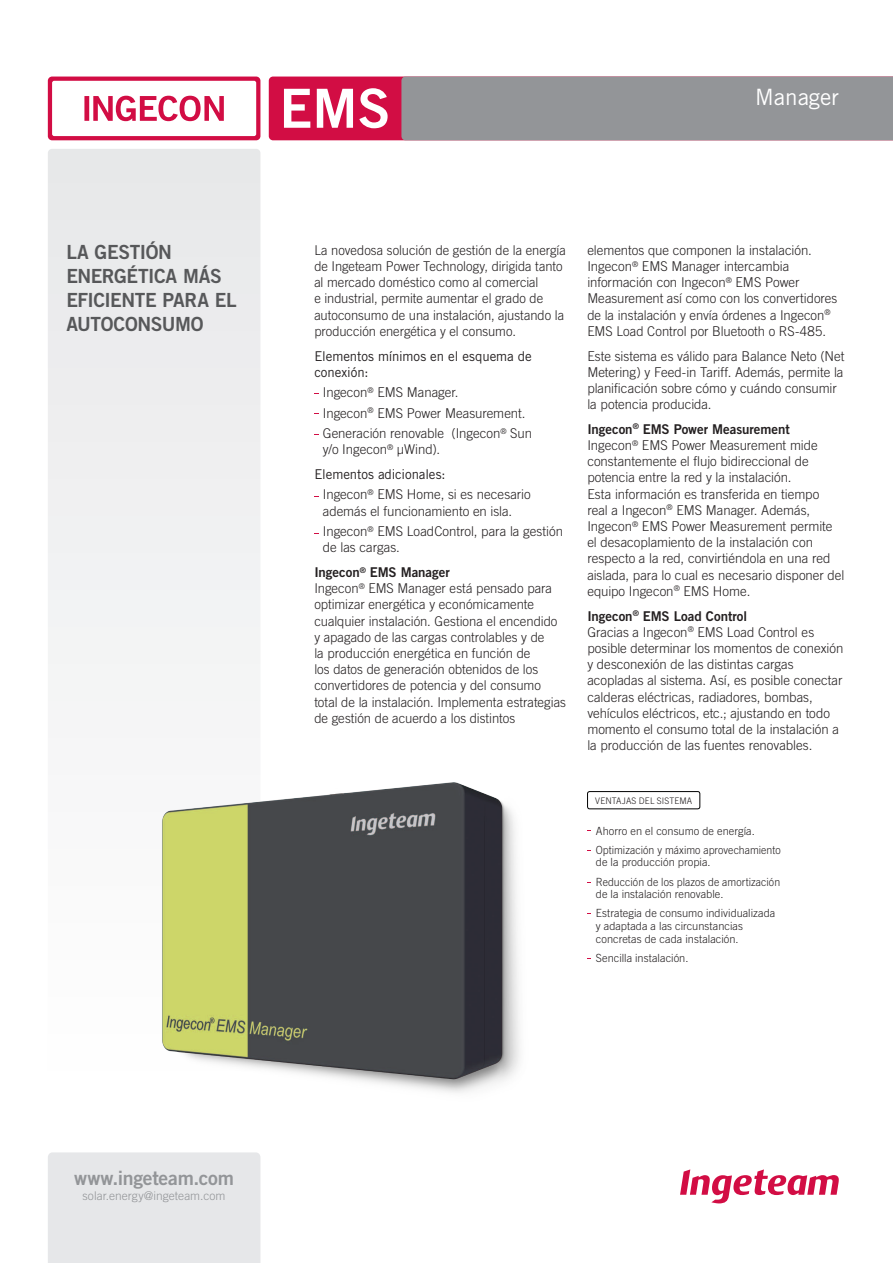
<style>
.page{position:relative;width:893px;height:1263px;background:#fff}
.page>*{position:absolute;margin:0;border:0;box-sizing:border-box;transform-origin:0 0}
.t1{font:54px "Trade Gothic LT Std Bd 2";color:#fff}
.t2{font:22.5px "Trade Gothic LT Std";color:#fff}
.titulo_frase{font:19.5px/24px "Trade Gothic LT Std Bd 2";letter-spacing:-.02em;color:#57585a}
.caracteristicas{font:19.5px "Trade Gothic LT Std Bd 2";letter-spacing:-.015em;color:#939598}
.PuntosGenerales{font:300 13.5px/16.2px "Trade Gothic LT Std";color:#231f20}
.texto_general{font:300 13.5px/16.2px "Trade Gothic LT Std";color:#231f20;scale:.96 1}
.texto_general-2{font:300 13.5px/16.2px "Trade Gothic LT Std";color:#231f20}
.texto_general-3{font:13.5px/16.2px "Trade Gothic LT Std";letter-spacing:-.005em;color:#231f20}
.caracteristicas-2{font:300 12px "Trade Gothic LT Std";color:#939598}
.protecciones_accesor{font:300 11.25px/12.8px "Trade Gothic LT Std";letter-spacing:.005em;color:#231f20}
.protecciones_accesor-2{font:300 11.25px/12.8px "Trade Gothic LT Std";letter-spacing:.005em;color:#231f20;scale:.94 1}
.Nuevo_texto_columnas{font:300 9px "Trade Gothic LT Std";letter-spacing:.015em;color:#231f20}
.s1{font-family:"Trade Gothic LT Std Bd 2";font-weight:400}
</style>
<div class="page">
<svg style="left:48px;top:77px;width:212px;height:63px;background:#d31449"></svg>
<div style="left:52px;top:81px;width:204px;height:55px;background:#fff;border-radius:2px"></div>
<div style="left:48px;top:149px;width:212px;height:552px;background:#eeeeef"></div>
<svg style="left:84px;top:96px;width:140px;height:25px"></svg>
<svg style="left:269px;top:77px;width:624px;height:63px;background:#a07786"></svg>
<img style="left:162px;top:782px;width:358px;height:311px">
<div style="left:48px;top:1152px;width:212px;height:111px;background:#e6e7e9"></div>
<svg style="left:680px;top:1169px;width:159px;height:34px"></svg>
<div style="left:587px;top:791px;width:113px;height:18px;border:1px solid #000;border-radius:2px"></div>
<p class="titulo_frase" style="left:66px;top:240px;width:172px">LA GESTIÓN<br>ENERGÉTICA MÁS<br>EFICIENTE PARA EL<br>AUTOCONSUMO</p>
<p class="t1" style="left:279px;top:75px;width:112px">EMS</p>
<p class="t2" style="left:755px;top:83px;width:85px">Manager</p>
<p class="texto_general" style="left:314px;top:242px;width:264px">La novedosa solución de gestión de la energía de Ingeteam Power Technology, dirigida tanto al mercado doméstico como al comercial<br>e industrial, permite aumentar el grado de autoconsumo de una instalación, ajustando la producción energética y el consumo.</p>
<p class="texto_general-3" style="left:314px;top:347px;width:219px">Elementos mínimos en el esquema de conexión:</p>
<p class="texto_general-2" style="left:323px;top:384px;width:137px">Ingecon<sup>®</sup> EMS Manager.</p>
<p class="texto_general-2" style="left:323px;top:405px;width:204px">Ingecon<sup>®</sup> EMS Power Measurement.</p>
<p class="texto_general-2" style="left:323px;top:425px;width:211px">Generación renovable (Ingecon<sup>®</sup> Sun y/o Ingecon<sup>®</sup> µWind).</p>
<p class="texto_general-3" style="left:314px;top:466px;width:133px">Elementos adicionales:</p>
<p class="texto_general-2" style="left:323px;top:486px;width:209px">Ingecon<sup>®</sup> EMS Home, si es necesario además el funcionamiento en isla.</p>
<p class="texto_general-2" style="left:323px;top:523px;width:242px">Ingecon<sup>®</sup> EMS LoadControl, para la gestión de las cargas.</p>
<p class="PuntosGenerales" style="left:314px;top:564px;width:253px"><span class="s1">Ingecon</span><sup>®</sup> <span class="s1">EMS Manager<br></span>Ingecon<sup>®</sup> EMS Manager está pensado para optimizar energética y económicamente cualquier instalación. Gestiona el encendido y apagado de las cargas controlables y de<br>la producción energética en función de<br>los datos de generación obtenidos de los convertidores de potencia y del consumo total de la instalación. Implementa estrategias de gestión de acuerdo a los distintos</p>
<p class="PuntosGenerales" style="left:587px;top:242px;width:252px">elementos que componen la instalación.<br>Ingecon<sup>®</sup> EMS Manager intercambia información con Ingecon<sup>®</sup> EMS Power Measurement así como con los convertidores de la instalación y envía órdenes a Ingecon<sup>® </sup>EMS Load Control por Bluetooth o RS-485.</p>
<p class="PuntosGenerales" style="left:587px;top:347px;width:259px">Este sistema es válido para Balance Neto (Net Metering) y Feed-in Tariff. Además, permite la planificación sobre cómo y cuándo consumir la potencia producida.</p>
<p class="PuntosGenerales" style="left:587px;top:421px;width:259px"><span class="s1">Ingecon</span><sup>®</sup> <span class="s1">EMS Power Measurement<br></span>Ingecon<sup>®</sup> EMS Power Measurement mide constantemente el flujo bidireccional de potencia entre la red y la instalación.<br>Esta información es transferida en tiempo<br>real a Ingecon<sup>®</sup> EMS Manager. Además, Ingecon<sup>®</sup> EMS Power Measurement permite el desacoplamiento de la instalación con respecto a la red, convirtiéndola en una red aislada, para lo cual es necesario disponer del equipo Ingecon<sup>®</sup> EMS Home.</p>
<p class="PuntosGenerales" style="left:587px;top:607px;width:258px"><span class="s1">Ingecon</span><sup>®</sup> <span class="s1">EMS Load Control<br></span>Gracias a Ingecon<sup>®</sup> EMS Load Control es posible determinar los momentos de conexión y desconexión de las distintas cargas acopladas al sistema. Así, es posible conectar calderas eléctricas, radiadores, bombas, vehículos eléctricos, etc.; ajustando en todo momento el consumo total de la instalación a la producción de las fuentes renovables.</p>
<p class="Nuevo_texto_columnas" style="left:595px;top:795px;width:99px">VENTAJAS DEL SISTEMA</p>
<p class="protecciones_accesor" style="left:596px;top:824px;width:160px">Ahorro en el consumo de energía.</p>
<p class="protecciones_accesor-2" style="left:596px;top:843px;width:198px">Optimización y máximo aprovechamiento de la producción propia.</p>
<p class="protecciones_accesor-2" style="left:596px;top:875px;width:198px">Reducción de los plazos de amortización de la instalación renovable.</p>
<p class="protecciones_accesor" style="left:596px;top:907px;width:181px">Estrategia de consumo individualizada y adaptada a las circunstancias concretas de cada instalación.</p>
<p class="protecciones_accesor" style="left:596px;top:951px;width:94px">Sencilla instalación.</p>
<p class="caracteristicas" style="left:74px;top:1166px;width:161px">www.ingeteam.com</p>
<p class="caracteristicas-2" style="left:83px;top:1188px;width:144px">solar.energy@ingeteam.com</p>
</div>
